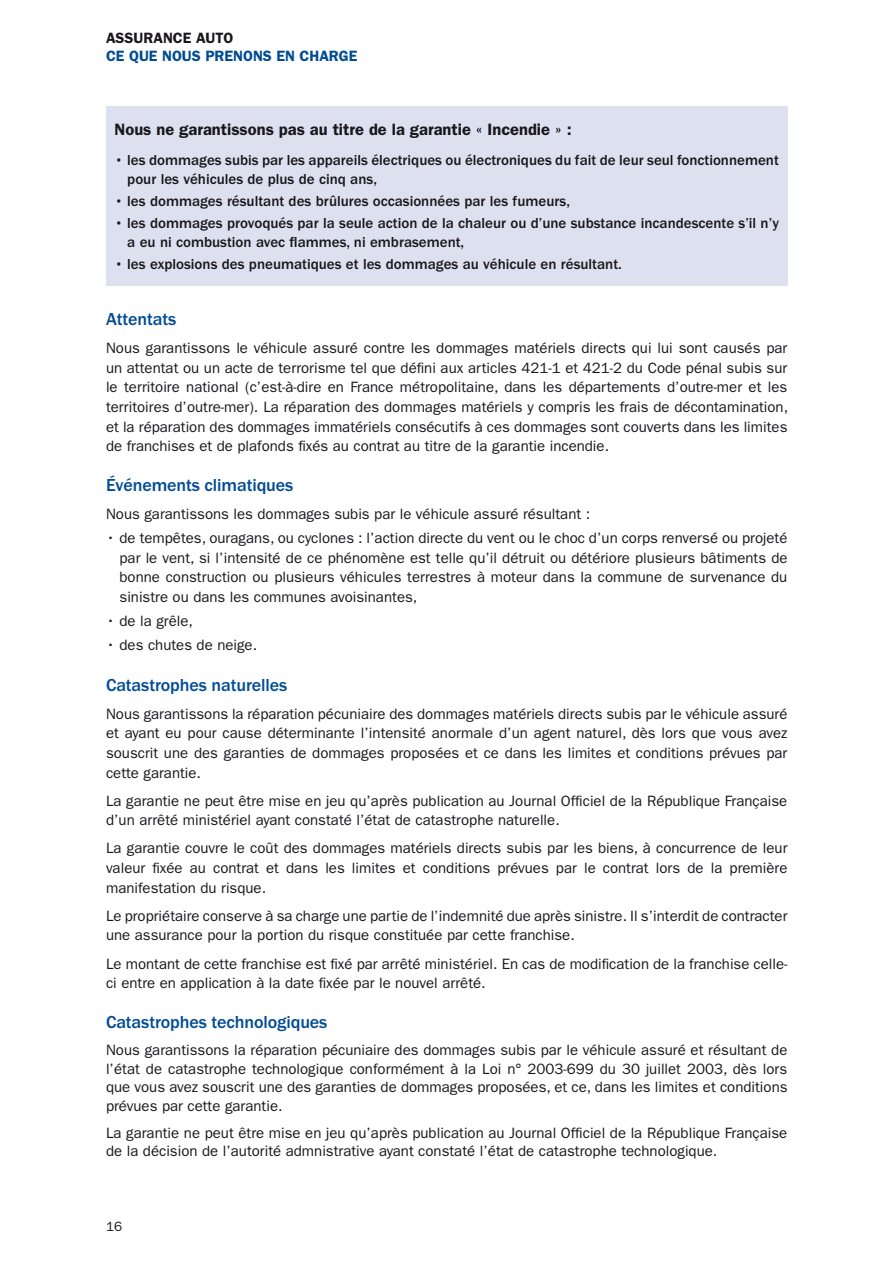
<style>
.page{position:relative;width:893px;height:1263px;background:#fff}
.page>*{position:absolute;margin:0;border:0;box-sizing:border-box;transform-origin:0 0}
.t1{font:500 18px "ITC Franklin Gothic Std";letter-spacing:-.005em;color:#004b94}
.t2{font:600 16.5px "ITC Franklin Gothic Std";color:#1a171c}
.t3{font:15px/19.6px "ITC Franklin Gothic Std";color:#1a171c;text-align:justify}
.t4{font:500 15px/19.5px "ITC Franklin Gothic Std";color:#1a171c}
.t5{font:600 15px "ITC Franklin Gothic Std";color:#004b94}
.t6{font:600 15px "ITC Franklin Gothic Std";color:#1a171c}
.t7{font:13.5px "ITC Franklin Gothic Std";color:#1a171c}
</style>
<div class="page">
<div style="left:106px;top:106px;width:681px;height:180px;background:#dde0ef"></div>
<p class="t6" style="left:106px;top:29px;width:129px">ASSURANCE AUTO</p>
<p class="t5" style="left:106px;top:47px;width:34px">Ce que</p>
<p class="t5" style="left:162px;top:47px;width:11px">nous</p>
<p class="t5" style="left:205px;top:47px;width:20px">prenons</p>
<p class="t5" style="left:276px;top:47px;width:81px">en charge</p>
<p class="t2" style="left:115px;top:119px;width:459px">Nous ne garantissons pas au titre de la garantie « Incendie » :</p>
<p class="t4" style="left:127px;top:150px;width:653px;text-indent:-13px">• les dommages subis par les appareils électriques ou électroniques du fait de leur seul fonctionnement pour les véhicules de plus de cinq ans,</p>
<p class="t4" style="left:115px;top:191px;width:457px">• les dommages résultant des brûlures occasionnées par les fumeurs,</p>
<p class="t4" style="left:127px;top:213px;width:653px;text-indent:-13px">• les dommages provoqués par la seule action de la chaleur ou d’une substance incandescente s’il n’y a eu ni combustion avec flammes, ni embrasement,</p>
<p class="t4" style="left:115px;top:254px;width:509px">• les explosions des pneumatiques et les dommages au véhicule en résultant.</p>
<p class="t1" style="left:106px;top:309px;width:72px">Attentats</p>
<p class="t3" style="left:106px;top:338px;width:684px">Nous garantissons le véhicule assuré contre les dommages matériels directs qui lui sont causés par un attentat ou un acte de terrorisme tel que défini aux articles 421-1 et 421-2 du Code pénal subis sur le territoire national (c’est-à-dire en France métropolitaine, dans les départements d’outre-mer et les territoires d’outre-mer). La réparation des dommages matériels y compris les frais de décontamination, et la réparation des dommages immatériels consécutifs à ces dommages sont couverts dans les limites de franchises et de plafonds fixés au contrat au titre de la garantie incendie.</p>
<p class="t1" style="left:106px;top:475px;width:189px">Événements climatiques</p>
<p class="t3" style="left:106px;top:504px;width:486px">Nous garantissons les dommages subis par le véhicule assuré résultant :</p>
<p class="t3" style="left:120px;top:528px;width:669px;text-indent:-14px">• de tempêtes, ouragans, ou cyclones : l’action directe du vent ou le choc d’un corps renversé ou projeté par le vent, si l’intensité de ce phénomène est telle qu’il détruit ou détériore plusieurs bâtiments de bonne construction ou plusieurs véhicules terrestres à moteur dans la commune de survenance du sinistre ou dans les communes avoisinantes,</p>
<p class="t3" style="left:106px;top:611px;width:88px">• de la grêle,</p>
<p class="t3" style="left:106px;top:635px;width:153px">• des chutes de neige.</p>
<p class="t1" style="left:106px;top:674px;width:183px">Catastrophes naturelles</p>
<p class="t3" style="left:106px;top:704px;width:683px">Nous garantissons la réparation pécuniaire des dommages matériels directs subis par le véhicule assuré et ayant eu pour cause déterminante l’intensité anormale d’un agent naturel, dès lors que vous avez souscrit une des garanties de dommages proposées et ce dans les limites et conditions prévues par cette garantie.</p>
<p class="t3" style="left:106px;top:791px;width:683px">La garantie ne peut être mise en jeu qu’après publication au Journal Officiel de la République Française d’un arrêté ministériel ayant constaté l’état de catastrophe naturelle.</p>
<p class="t3" style="left:106px;top:839px;width:683px">La garantie couvre le coût des dommages matériels directs subis par les biens, à concurrence de leur valeur fixée au contrat et dans les limites et conditions prévues par le contrat lors de la première manifestation du risque.</p>
<p class="t3" style="left:106px;top:906px;width:683px">Le propriétaire conserve à sa charge une partie de l’indemnité due après sinistre. Il s’interdit de contracter une assurance pour la portion du risque constituée par cette franchise.</p>
<p class="t3" style="left:106px;top:954px;width:683px">Le montant de cette franchise est fixé par arrêté ministériel. En cas de modification de la franchise celle&shy;ci entre en application à la date fixée par le nouvel arrêté.</p>
<p class="t1" style="left:106px;top:1012px;width:223px">Catastrophes technologiques</p>
<p class="t3" style="left:106px;top:1041px;width:683px;line-height:18.6px">Nous garantissons la réparation pécuniaire des dommages subis par le véhicule assuré et résultant de l’état de catastrophe technologique conformément à la Loi n° 2003-699 du 30 juillet 2003, dès lors que vous avez souscrit une des garanties de dommages proposées, et ce, dans les limites et conditions prévues par cette garantie.</p>
<p class="t3" style="left:106px;top:1123px;width:683px;line-height:18.6px">La garantie ne peut être mise en jeu qu’après publication au Journal Officiel de la République Française de la décision de l’autorité admnistrative ayant constaté l’état de catastrophe technologique.</p>
<p class="t7" style="left:106px;top:1218px;width:18px">16</p>
</div>
